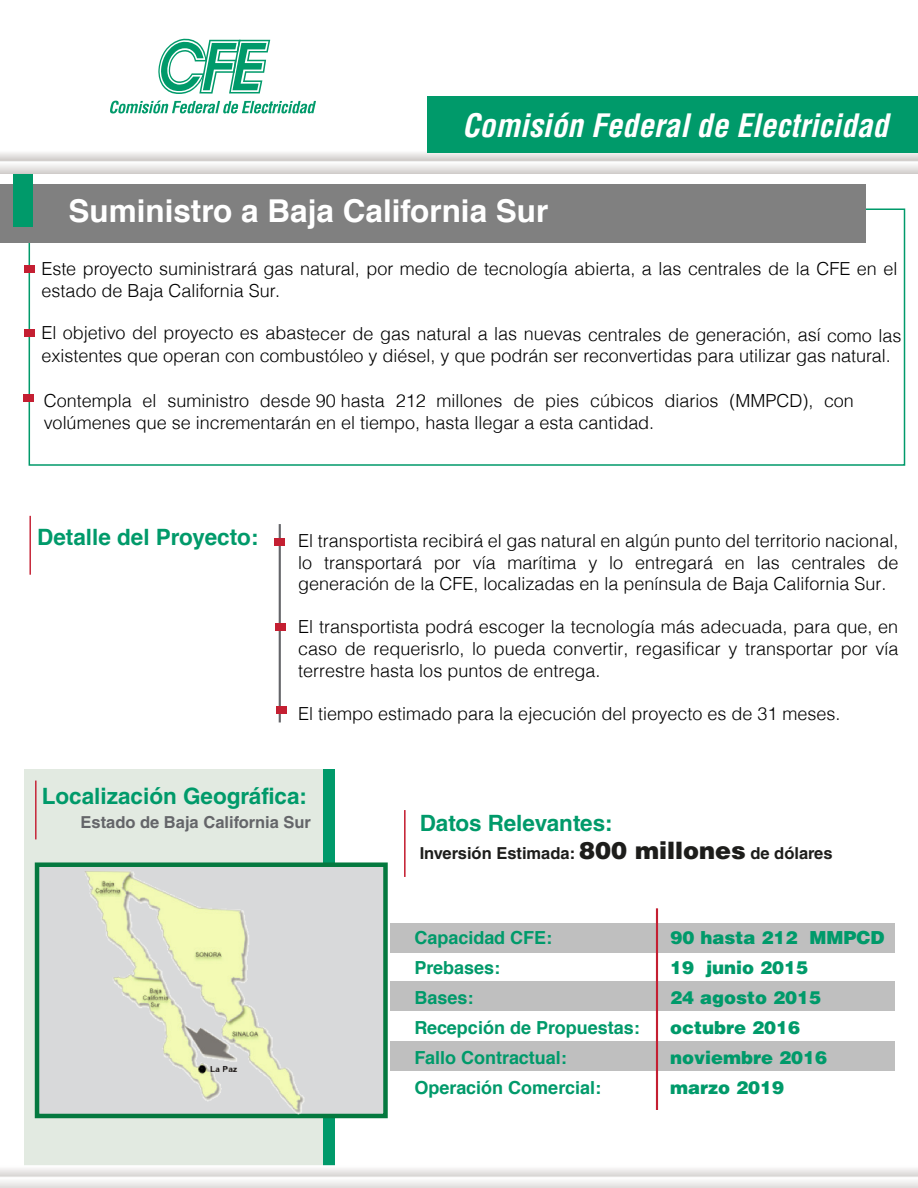
<style>
.page{position:relative;width:918px;height:1188px;background:#fff}
.page>*{position:absolute;margin:0;border:0;box-sizing:border-box;transform-origin:0 0}
.t1{font:italic 700 condensed 31.5px "Helvetica LT Std";color:#fff}
.t2{font:700 31.5px "Helvetica";color:#fff}
.t3{font:700 22.5px "Helvetica LT Std";color:#009a6a}
.t4{font:700 22.5px "Helvetica";color:#009a6a}
.t5{font:300 18px/21.6px "Helvetica";color:#000}
.t6{font:700 18px "Helvetica";color:#009a6a}
.t7{font:900 18px "Helvetica LT Std";color:#009a6a}
.t8{font:700 16.5px "Helvetica LT Std";color:#1d1d1b}
.t9{font:700 16.5px "Helvetica LT Std";color:#646569}
.s1{font-weight:900;font-size:24px}
</style>
<div class="page">
<div style="left:25px;top:770px;width:310px;height:396px;background:#e2eae1"></div>
<div style="left:323px;top:770px;width:12px;height:396px;background:#009a6a"></div>
<div style="left:0;top:184px;width:866px;height:59px;background:#808080"></div>
<div style="left:14px;top:173px;width:19px;height:54px;background:#009a6a"></div>
<div style="left:390px;top:923px;width:505px;height:29px;background:#bfbfbf"></div>
<div style="left:390px;top:981px;width:505px;height:29px;background:#bfbfbf"></div>
<div style="left:390px;top:1042px;width:505px;height:29px;background:#bfbfbf"></div>
<svg style="left:0;top:150px;width:918px;height:23px"></svg>
<svg style="left:0;top:1168px;width:918px;height:20px"></svg>
<hr style="left:29px;top:516px;width:2px;height:59px;background:#c41f32">
<hr style="left:35px;top:781px;width:2px;height:58px;background:#c41f32">
<hr style="left:404px;top:810px;width:2px;height:67px;background:#c41f32">
<hr style="left:656px;top:908px;width:2px;height:202px;background:#c41f32">
<hr style="left:279px;top:524px;width:2px;height:198px;background:#646569">
<div style="left:275px;top:623px;width:11px;height:8px;background:#c41f32"></div>
<div style="left:277px;top:707px;width:10px;height:7px;background:#c41f32"></div>
<div style="left:274px;top:538px;width:11px;height:7px;background:#c41f32"></div>
<div style="left:25px;top:265px;width:10px;height:8px;background:#c41f32"></div>
<div style="left:25px;top:329px;width:10px;height:8px;background:#c41f32"></div>
<div style="left:23px;top:394px;width:11px;height:8px;background:#c41f32"></div>
<div style="left:35px;top:862px;width:353px;height:256px;background:#d8d9da;border:4px solid #04793f"></div>
<img style="left:83px;top:871px;width:224px;height:245px">
<div style="left:428px;top:96px;width:490px;height:57px;background:#009a6a"></div>
<svg style="left:158px;top:38px;width:112px;height:56px"></svg>
<svg style="left:110px;top:101px;width:206px;height:12px"></svg>
<h1 class="t1" style="left:462px;top:106px;width:428px">Comisión Federal de Electricidad</h1>
<h1 class="t2" style="left:68px;top:185px;width:482px">Suministro a Baja California Sur</h1>
<p class="t5" style="left:41px;top:257px;width:857px">Este proyecto suministrará gas natural, por medio de tecnología abierta, a las centrales de la CFE en el estado de Baja California Sur.</p>
<p class="t5" style="left:41px;top:322px;width:862px">El objetivo del proyecto es abastecer de gas natural a las nuevas centrales de generación, así como las existentes que operan con combustóleo y diésel, y que podrán ser reconvertidas para utilizar gas natural.</p>
<p class="t5" style="left:44px;top:389px;width:812px">Contempla el suministro desde 90 hasta 212 millones de pies cúbicos diarios (MMPCD), con volúmenes que se incrementarán en el tiempo, hasta llegar a esta cantidad.</p>
<p class="t4" style="left:37px;top:519px;width:223px">Detalle del Proyecto:</p>
<p class="t5" style="left:298px;top:528px;width:602px;text-align:justify">El transportista recibirá el gas natural en algún punto del territorio nacional, lo transportará por vía marítima y lo entregará en las centrales de generación de la CFE, localizadas en la península de Baja California Sur.</p>
<p class="t5" style="left:298px;top:615px;width:602px;text-align:justify">El transportista podrá escoger la tecnología más adecuada, para que, en caso de requerisrlo, lo pueda convertir, regasificar y transportar por vía terrestre hasta los puntos de entrega.</p>
<p class="t5" style="left:298px;top:701px;width:544px">El tiempo estimado para la ejecución del proyecto es de 31 meses.</p>
<p class="t3" style="left:42px;top:782px;width:267px">Localización Geográfica:</p>
<p class="t9" style="left:81px;top:812px;width:232px">Estado de Baja California Sur</p>
<p class="t3" style="left:420px;top:809px;width:195px">Datos Relevantes:</p>
<p class="t8" style="left:420px;top:844px;width:414px">Inversión Estimada: <span class="s1">800 millones</span> de dólares</p>
<p class="t6" style="left:414px;top:923px;width:139px">Capacidad CFE:</p>
<p class="t7" style="left:670px;top:926px;width:216px">90 hasta 212 MMPCD</p>
<p class="t6" style="left:414px;top:953px;width:87px">Prebases:</p>
<p class="t7" style="left:670px;top:956px;width:140px">19 junio 2015</p>
<p class="t6" style="left:414px;top:983px;width:61px">Bases:</p>
<p class="t7" style="left:670px;top:986px;width:153px">24 agosto 2015</p>
<p class="t6" style="left:414px;top:1013px;width:227px">Recepción de Propuestas:</p>
<p class="t7" style="left:670px;top:1016px;width:132px">octubre 2016</p>
<p class="t6" style="left:414px;top:1043px;width:154px">Fallo Contractual:</p>
<p class="t7" style="left:670px;top:1046px;width:159px">noviembre 2016</p>
<p class="t6" style="left:414px;top:1073px;width:188px">Operación Comercial:</p>
<p class="t7" style="left:670px;top:1076px;width:116px">marzo 2019</p>
</div>
